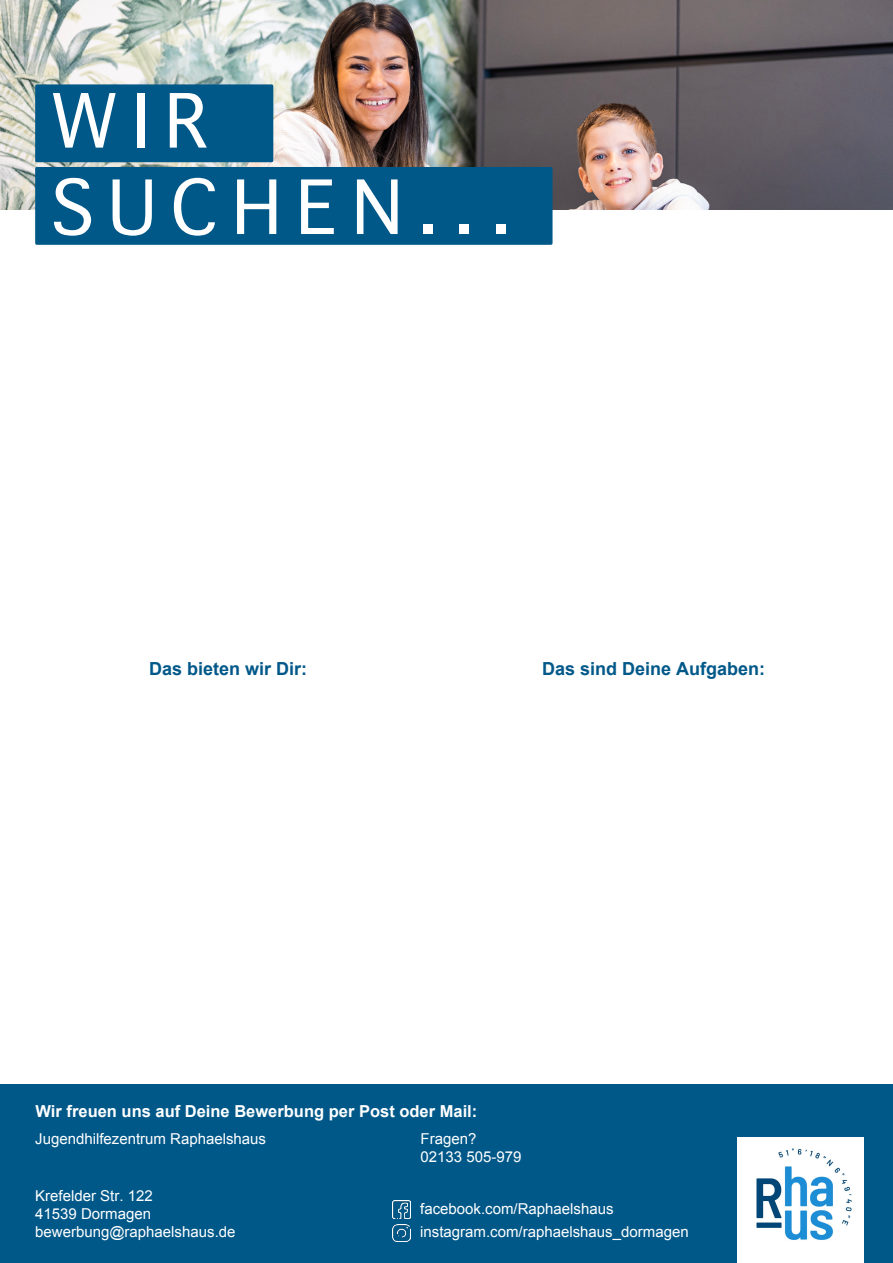
<style>
.page{position:relative;width:893px;height:1263px;background:#fff}
.page>*{position:absolute;margin:0;border:0;box-sizing:border-box;transform-origin:0 0}
.t1{font:72px/86.4px "Geneva";letter-spacing:.2em;color:#fff}
.t2{font:700 18px "Arial";color:#005889}
.t3{font:700 16.5px "Arial";color:#fff}
.t4{font:15px/18px "Arial";color:#fff}
</style>
<div class="page">
<div style="left:0;top:1084px;width:893px;height:179px;background:#005889"></div>
<img style="left:0;top:0;width:893px;height:209px">
<div style="left:35px;top:167px;width:518px;height:78px;background:#005889;border:3px solid #005889"></div>
<div style="left:35px;top:84px;width:238px;height:78px;background:#005889;border:3px solid #005889"></div>
<img style="left:393px;top:1200px;width:17px;height:18px">
<img style="left:393px;top:1224px;width:17px;height:18px">
<img style="left:737px;top:1138px;width:126px;height:125px">
<h1 class="t1" style="left:50px;top:80px;width:463px">WIR<br>SUCHEN...</h1>
<p class="t2" style="left:149px;top:657px;width:160px">Das bieten wir Dir:</p>
<p class="t2" style="left:542px;top:657px;width:225px">Das sind Deine Aufgaben:</p>
<p class="t3" style="left:35px;top:1100px;width:443px">Wir freuen uns auf Deine Bewerbung per Post oder Mail:</p>
<p class="t4" style="left:35px;top:1129px;width:232px">Jugendhilfezentrum Raphaelshaus</p>
<p class="t4" style="left:421px;top:1130px;width:102px">Fragen?<br>02133 505-979</p>
<p class="t4" style="left:35px;top:1187px;width:202px">Krefelder Str. 122<br>41539 Dormagen bewerbung@raphaelshaus.de</p>
<p class="t4" style="left:420px;top:1197px;width:270px;line-height:23.7px">facebook.com/Raphaelshaus instagram.com/raphaelshaus_dormagen</p>
</div>
